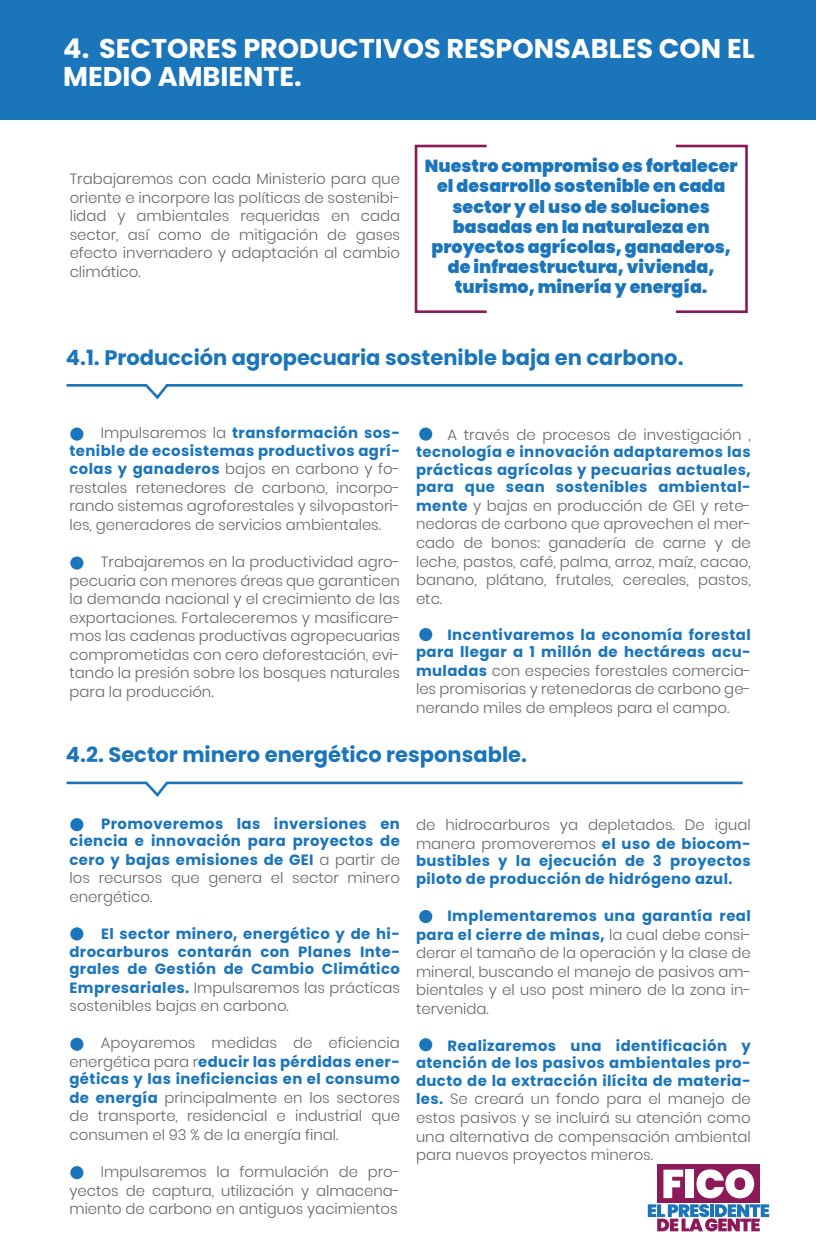
<style>
.page{position:relative;width:816px;height:1256px;background:#fff}
.page>*{position:absolute;margin:0;border:0;box-sizing:border-box;transform-origin:0 0}
.t1{font:700 27.12px/27.3px "Poppins";color:#fff}
.t2{font:700 21px "Poppins";color:#1b75bb}
.t3{font:900 17.5px/20.1px "Poppins";color:#1b75bb;text-align:center}
.t4{font:300 14.88px/18.6px "Poppins";color:#666;text-align:justify}
.t5{font:700 14.88px/18.3px "Poppins";letter-spacing:.025em;color:#1b75bb;text-align:justify}
.s1{font-weight:700;color:#1b75bb}
.s2{font-weight:300;color:#666}
</style>
<div class="page">
<div style="left:0;top:0;width:816px;height:120px;background:#1b75bb"></div>
<svg style="left:66px;top:384px;width:677px;height:16px"></svg>
<div style="left:415px;top:145px;width:73px;height:168px;border:3px solid #8c1a58"></div>
<div style="left:674px;top:145px;width:73px;height:168px;border:3px solid #8c1a58"></div>
<div style="left:70px;top:427px;width:13px;height:14px;background:#1b75bb;border-radius:50%"></div>
<div style="left:419px;top:427px;width:13px;height:14px;background:#1b75bb;border-radius:50%"></div>
<div style="left:419px;top:628px;width:13px;height:13px;background:#1b75bb;border-radius:50%"></div>
<div style="left:70px;top:556px;width:13px;height:14px;background:#1b75bb;border-radius:50%"></div>
<svg style="left:66px;top:781px;width:677px;height:16px"></svg>
<div style="left:70px;top:818px;width:13px;height:13px;background:#1b75bb;border-radius:50%"></div>
<div style="left:419px;top:910px;width:13px;height:13px;background:#1b75bb;border-radius:50%"></div>
<div style="left:419px;top:1038px;width:13px;height:13px;background:#1b75bb;border-radius:50%"></div>
<div style="left:70px;top:927px;width:13px;height:13px;background:#1b75bb;border-radius:50%"></div>
<div style="left:70px;top:1038px;width:13px;height:13px;background:#1b75bb;border-radius:50%"></div>
<div style="left:70px;top:1166px;width:13px;height:13px;background:#1b75bb;border-radius:50%"></div>
<div style="left:657px;top:1164px;width:103px;height:38px;background:#8c1a58"></div>
<svg style="left:663px;top:1170px;width:20px;height:28px"></svg>
<div style="left:685px;top:1170px;width:9px;height:28px;background:#fff"></div>
<svg style="left:696px;top:1169px;width:58px;height:29px"></svg>
<svg style="left:647px;top:1204px;width:122px;height:27px"></svg>
<h1 class="t1" style="left:63px;top:35px;width:693px">4. SECTORES PRODUCTIVOS RESPONSABLES CON EL<br>MEDIO AMBIENTE.</h1>
<p class="t4" style="left:70px;top:170px;width:332px">Trabajaremos con cada Ministerio para que oriente e incorpore las políticas de sostenibi&shy;lidad y ambientales requeridas en cada sector, así como de mitigación de gases efecto invernadero y adaptación al cambio climático.</p>
<p class="t3" style="left:425px;top:156px;width:314px">Nuestro compromiso es fortalecer el desarrollo sostenible en cada sector y el uso de soluciones basadas en la naturaleza en proyectos agrícolas, ganaderos, de infraestructura, vivienda, turismo, minería y energía.</p>
<h2 class="t2" style="left:66px;top:345px;width:619px">4.1. Producción agropecuaria sostenible baja en carbono.</h2>
<p class="t4" style="left:69px;top:424px;width:332px;text-indent:31px">Impulsaremos la <span class="s1">transformación sos&shy;tenible de ecosistemas productivos agrí&shy;colas y ganaderos</span> bajos en carbono y fo&shy;restales retenedores de carbono, incorpo&shy;rando sistemas agroforestales y silvopastori&shy;les, generadores de servicios ambientales.</p>
<p class="t4" style="left:69px;top:553px;width:332px;text-indent:31px">Trabajaremos en la productividad agro&shy;pecuaria con menores áreas que garanticen la demanda nacional y el crecimiento de las exportaciones. Fortaleceremos y masificare&shy;mos las cadenas productivas agropecuarias comprometidas con cero deforestación, evi&shy;tando la presión sobre los bosques naturales para la producción.</p>
<p class="t4" style="left:447px;top:425px;width:305px">A través de procesos de investigación ,</p>
<p class="t4" style="left:416px;top:443px;width:336px;line-height:18.3px"><span class="s1">tecnología e innovación adaptaremos las prácticas agrícolas y pecuarias actuales, para que sean sostenibles ambiental&shy;mente</span> y bajas en producción de GEI y rete&shy;nedoras de carbono que aprovechen el mer&shy;cado de bonos: ganadería de carne y de leche, pastos, café, palma, arroz, maíz, cacao, banano, plátano, frutales, cereales, pastos, etc.</p>
<p class="t4" style="left:416px;top:625px;width:336px;line-height:18.3px;text-indent:31px"><span class="s1">Incentivaremos la economía forestal para llegar a 1 millón de hectáreas acu&shy;muladas</span> con especies forestales comercia&shy;les promisorias y retenedoras de carbono ge&shy;nerando miles de empleos para el campo.</p>
<h2 class="t2" style="left:66px;top:743px;width:462px">4.2. Sector minero energético responsable.</h2>
<p class="t5" style="left:69px;top:814px;width:332px;text-indent:32px">Promoveremos las inversiones en ciencia e innovación para proyectos de cero y bajas emisiones de GEI <span class="s2">a partir de los recursos que genera el sector minero energético.</span></p>
<p class="t5" style="left:69px;top:925px;width:332px;line-height:18px;text-indent:32px">El sector minero, energético y de hi&shy;drocarburos contarán con Planes Inte&shy;grales de Gestión de Cambio Climático Empresariales. <span class="s2">Impulsaremos las prácticas sostenibles bajas en carbono.</span></p>
<p class="t4" style="left:69px;top:1034px;width:332px;text-indent:31px">Apoyaremos medidas de eficiencia energética para r<span class="s1">educir las pérdidas ener&shy;géticas y las ineficiencias en el consumo de energía</span> principalmente en los sectores de transporte, residencial e industrial que consumen el 93 % de la energía final.</p>
<p class="t4" style="left:69px;top:1163px;width:332px;text-indent:31px">Impulsaremos la formulación de pro&shy;yectos de captura, utilización y almacena&shy;miento de carbono en antiguos yacimientos</p>
<p class="t5" style="left:416px;top:816px;width:336px;line-height:17.8px"><span class="s2">de hidrocarburos ya depletados. De igual manera promoveremos</span> el uso de biocom&shy;bustibles y la ejecución de 3 proyectos piloto de producción de hidrógeno azul.</p>
<p class="t4" style="left:416px;top:906px;width:336px;text-indent:32px"><span class="s1">Implementaremos una garantía real para el cierre de minas,</span> la cual debe consi&shy;derar el tamaño de la operación y la clase de mineral, buscando el manejo de pasivos am&shy;bientales y el uso post minero de la zona in&shy;tervenida.</p>
<p class="t4" style="left:416px;top:1037px;width:336px;line-height:18.2px;text-indent:32px"><span class="s1">Realizaremos una identificación y atención de los pasivos ambientales pro&shy;ducto de la extracción ilícita de materia&shy;les.</span> Se creará un fondo para el manejo de estos pasivos y se incluirá su atención como una alternativa de compensación ambiental para nuevos proyectos mineros.</p>
</div>
